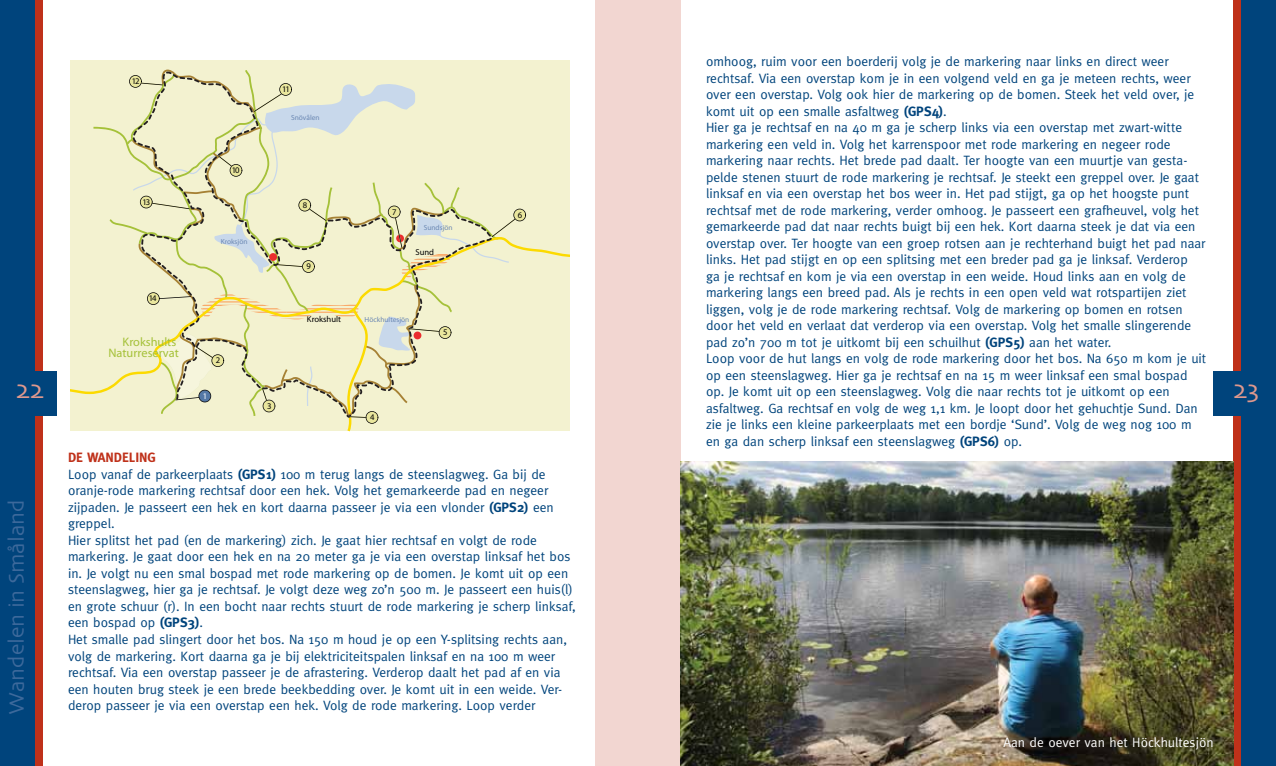
<style>
.page{position:relative;width:1276px;height:766px;background:#fff}
.page>*{position:absolute;margin:0;border:0;box-sizing:border-box;transform-origin:0 0}
.t1{font:27px "Skia";color:#df988d}
.t2{font:22.5px "Skia";letter-spacing:-.005em;color:#3d699b}
.t3{font:13.5px/16.5px "Meta";color:#00447c}
.t4{font:13.5px "Meta";color:#fff}
.t5{font:12.3px/11.1px "Meta";color:#a5c139;text-align:right}
.t6{font:8.7px "Myriad";letter-spacing:-.135em;color:#010101}
.t7{font:8.7px "Meta";color:#000}
.t8{font:8.7px "Myriad";color:#fff}
.t9{font:7.35px "Meta";color:#6b88b3}
.s1{font-weight:700;color:#bf311a}
.s2{font-weight:700}
</style>
<div class="page">
<div style="left:0;top:0;width:43px;height:765px;background:#bf311a"></div>
<div style="left:1233px;top:0;width:43px;height:765px;background:#bf311a"></div>
<div style="left:595px;top:0;width:85px;height:765px;background:#f2d6d1"></div>
<div style="left:0;top:0;width:35px;height:765px;background:#00447c"></div>
<div style="left:1242px;top:0;width:34px;height:765px;background:#00447c"></div>
<div style="left:0;top:371px;width:56px;height:44px;background:#00447c"></div>
<img style="left:680px;top:461px;width:553px;height:304px">
<div style="left:1213px;top:371px;width:61px;height:44px;background:#00447c"></div>
<div style="left:70px;top:60px;width:500px;height:371px;background:#f3f2d0"></div>
<svg style="left:93px;top:70px;width:433px;height:361px"></svg>
<h1 class="t1" style="left:16px;top:373px;width:29px">22</h1>
<h2 class="t2" style="left:3px;top:715px;width:217px;rotate:-90deg">Wandelen in Småland</h2>
<p class="t6" style="left:132px;top:77px;width:9px">12</p>
<p class="t6" style="left:143px;top:197px;width:9px">13</p>
<p class="t6" style="left:149px;top:294px;width:9px">14</p>
<p class="t5" style="left:108px;top:336px;width:72px">Krokshults<br>Naturreservat</p>
<p class="t6" style="left:232px;top:166px;width:9px">10</p>
<p class="t9" style="left:221px;top:237px;width:28px">Kroksjön</p>
<p class="t6" style="left:216px;top:356px;width:6px">2</p>
<p class="t8" style="left:203px;top:391px;width:6px">1</p>
<p class="t6" style="left:282px;top:85px;width:9px">11</p>
<p class="t9" style="left:291px;top:113px;width:30px">Snövålen</p>
<p class="t6" style="left:267px;top:401px;width:6px">3</p>
<p class="t6" style="left:303px;top:200px;width:6px">8</p>
<p class="t6" style="left:306px;top:262px;width:6px">9</p>
<p class="t6" style="left:392px;top:207px;width:6px">7</p>
<p class="t9" style="left:424px;top:223px;width:30px">Sundsjön</p>
<p class="t7" style="left:415px;top:247px;width:20px">Sund</p>
<p class="t7" style="left:307px;top:313px;width:36px">Krokshult</p>
<p class="t9" style="left:365px;top:315px;width:46px">Höckhultesjön</p>
<p class="t6" style="left:370px;top:413px;width:6px">4</p>
<p class="t6" style="left:443px;top:328px;width:6px">5</p>
<p class="t6" style="left:518px;top:210px;width:6px">6</p>
<p class="t3" style="left:68px;top:449px;width:509px"><span class="s1">DE WANDELING<br></span>Loop vanaf de parkeerplaats <span class="s2">(GPS1)</span> 100 m terug langs de steenslagweg. Ga bij de oranje-rode markering rechtsaf door een hek. Volg het gemarkeerde pad en negeer zijpaden. Je passeert een hek en kort daarna passeer je via een vlonder <span class="s2">(GPS2)</span> een greppel.<br>Hier splitst het pad (en de markering) zich. Je gaat hier rechtsaf en volgt de rode markering. Je gaat door een hek en na 20 meter ga je via een overstap linksaf het bos in. Je volgt nu een smal bospad met rode markering op de bomen. Je komt uit op een steenslagweg, hier ga je rechtsaf. Je volgt deze weg zo’n 500 m. Je passeert een huis(l) en grote schuur (r). In een bocht naar rechts stuurt de rode markering je scherp linksaf, een bospad op <span class="s2">(GPS3)</span>.<br>Het smalle pad slingert door het bos. Na 150 m houd je op een Y-splitsing rechts aan, volg de markering. Kort daarna ga je bij elektriciteitspalen linksaf en na 100 m weer rechtsaf. Via een overstap passeer je de afrastering. Verderop daalt het pad af en via een houten brug steek je een brede beekbedding over. Je komt uit in een weide. Ver&shy;derop passeer je via een overstap een hek. Volg de rode markering. Loop verder</p>
<p class="t3" style="left:706px;top:53px;width:502px">omhoog, ruim voor een boerderij volg je de markering naar links en direct weer rechtsaf. Via een overstap kom je in een volgend veld en ga je meteen rechts, weer over een overstap. Volg ook hier de markering op de bomen. Steek het veld over, je komt uit op een smalle asfaltweg <span class="s2">(GPS4)</span>.<br>Hier ga je rechtsaf en na 40 m ga je scherp links via een overstap met zwart-witte markering een veld in. Volg het karrenspoor met rode markering en negeer rode markering naar rechts. Het brede pad daalt. Ter hoogte van een muurtje van gesta&shy;pelde stenen stuurt de rode markering je rechtsaf. Je steekt een greppel over. Je gaat linksaf en via een overstap het bos weer in. Het pad stijgt, ga op het hoogste punt rechtsaf met de rode markering, verder omhoog. Je passeert een grafheuvel, volg het gemarkeerde pad dat naar rechts buigt bij een hek. Kort daarna steek je dat via een overstap over. Ter hoogte van een groep rotsen aan je rechterhand buigt het pad naar links. Het pad stijgt en op een splitsing met een breder pad ga je linksaf. Verderop<br>ga je rechtsaf en kom je via een overstap in een weide. Houd links aan en volg de markering langs een breed pad. Als je rechts in een open veld wat rotspartijen ziet liggen, volg je de rode markering rechtsaf. Volg de markering op bomen en rotsen door het veld en verlaat dat verderop via een overstap. Volg het smalle slingerende pad zo’n 700 m tot je uitkomt bij een schuilhut <span class="s2">(GPS5)</span> aan het water.<br>Loop voor de hut langs en volg de rode markering door het bos. Na 650 m kom je uit op een steenslagweg. Hier ga je rechtsaf en na 15 m weer linksaf een smal bospad op. Je komt uit op een steenslagweg. Volg die naar rechts tot je uitkomt op een asfaltweg. Ga rechtsaf en volg de weg 1,1 km. Je loopt door het gehuchtje Sund. Dan zie je links een kleine parkeerplaats met een bordje ‘Sund’. Volg de weg nog 100 m en ga dan scherp linksaf een steenslagweg <span class="s2">(GPS6)</span> op.</p>
<h1 class="t1" style="left:1233px;top:373px;width:28px">23</h1>
<p class="t4" style="left:1003px;top:734px;width:212px">Aan de oever van het Höckhultesjön</p>
</div>
